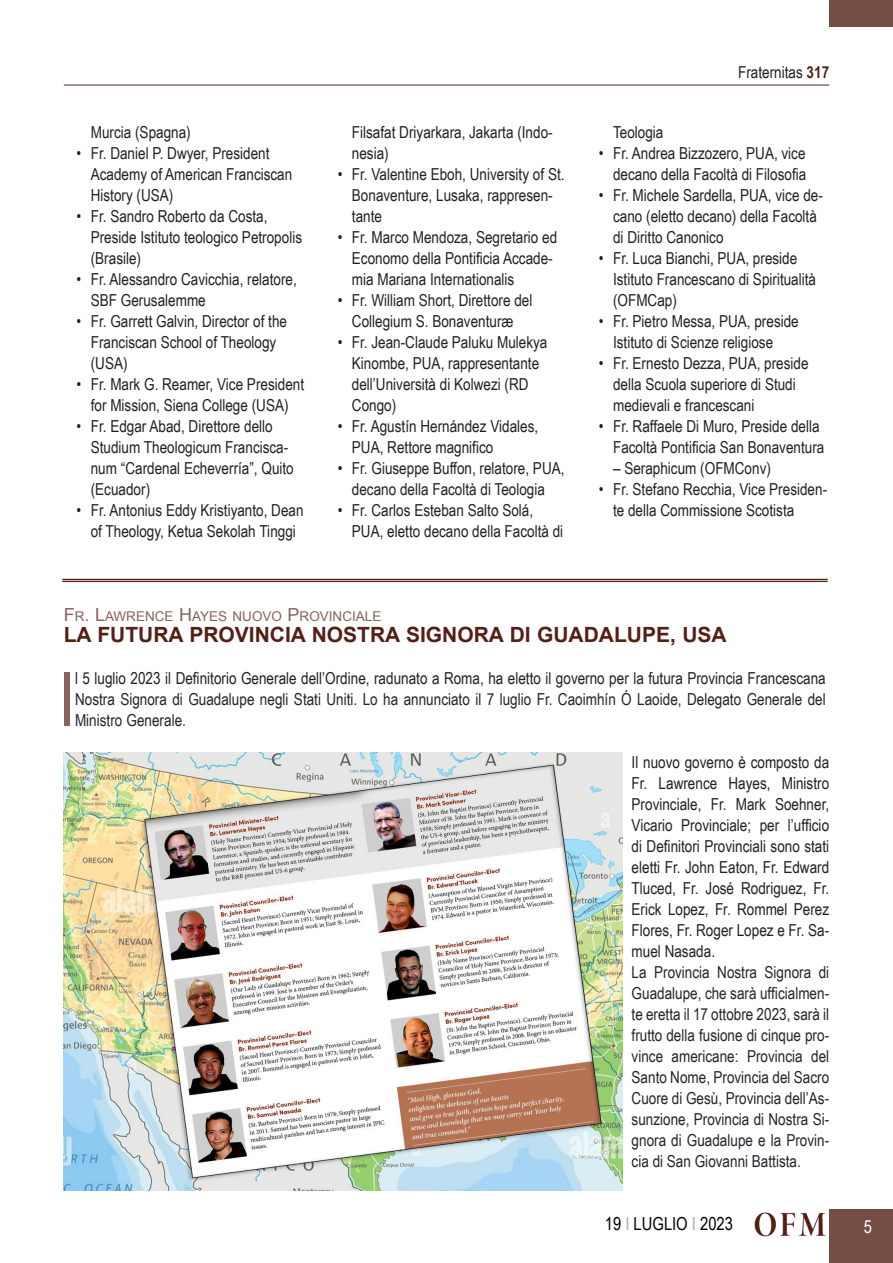
<style>
.page{position:relative;width:893px;height:1263px;background:#fff}
.page>*{position:absolute;margin:0;border:0;box-sizing:border-box;transform-origin:0 0}
.Titolo{font:75.15px "Arial Narrow";color:#87635b}
.Titolo-2{font:700 21px "Arial";color:#542015}
.t1{font:18px "Arial Narrow";color:#000}
.t2{font:18px "Arial Narrow";color:#fff}
.Testo_sinEspacio{font:16.5px/21px "Arial Narrow";color:#231f20}
.Testo_normal{font:16.5px/21px "Arial Narrow";color:#212529;text-align:justify}
.Titolo-3{font:16.5px/21px "Arial Narrow";color:#212529;text-align:justify}
.Titolo_piccolo{font:13.5px "Arial";color:#87635b}
.s1{font-weight:700;color:#542015}
.s2{font-size:18px}
.s3{color:#231f20}
.s4{color:#bba6a1}
</style>
<div class="page">
<div style="left:829px;top:1209px;width:64px;height:54px;background:#764d44"></div>
<hr style="left:64px;top:85px;width:765px;height:1px;background:#542015">
<div style="left:829px;top:0;width:64px;height:27px;background:#764d44"></div>
<img style="left:755px;top:1212px;width:71px;height:24px">
<hr style="left:62px;top:579px;width:766px;height:1px;background:#542015">
<hr style="left:62px;top:581px;width:766px;height:1px;background:#542015">
<img style="left:64px;top:752px;width:559px;height:439px">
<p class="Testo_sinEspacio" style="left:91px;top:121px;width:102px">Murcia (Spagna)</p>
<p class="Testo_sinEspacio" style="left:91px;top:142px;width:203px;text-indent:-14px">• Fr. Daniel P. Dwyer, President<br>Academy of American Franciscan<br>History (USA)</p>
<p class="Testo_sinEspacio" style="left:91px;top:205px;width:213px;text-indent:-14px">• Fr. Sandro Roberto da Costa,<br>Preside Istituto teologico Petropolis (Brasile)</p>
<p class="Testo_sinEspacio" style="left:91px;top:268px;width:208px;text-indent:-14px">• Fr. Alessandro Cavicchia, relatore,<br>SBF Gerusalemme</p>
<p class="Testo_sinEspacio" style="left:91px;top:310px;width:198px;text-indent:-14px">• Fr. Garrett Galvin, Director of the<br>Franciscan School of Theology (USA)</p>
<p class="Testo_sinEspacio" style="left:77px;top:373px;width:229px;text-align:center">• Fr. Mark G. Reamer, Vice President for Mission, Siena College (USA)</p>
<p class="Testo_sinEspacio" style="left:91px;top:415px;width:205px;text-indent:-14px">• Fr. Edgar Abad, Direttore dello<br>Studium Theologicum Francisca&shy;num “Cardenal Echeverría”, Quito (Ecuador)</p>
<p class="Testo_sinEspacio" style="left:77px;top:499px;width:229px;text-align:center">• Fr. Antonius Eddy Kristiyanto, Dean of Theology, Ketua Sekolah Tinggi</p>
<p class="Testo_sinEspacio" style="left:352px;top:121px;width:202px">Filsafat Driyarkara, Jakarta (Indo&shy;nesia)</p>
<p class="Testo_sinEspacio" style="left:352px;top:163px;width:214px;text-indent:-14px">• Fr. Valentine Eboh, University of St.<br>Bonaventure, Lusaka, rappresen&shy;tante</p>
<p class="Testo_sinEspacio" style="left:352px;top:226px;width:207px;text-indent:-14px">• Fr. Marco Mendoza, Segretario ed<br>Economo della Pontificia Accade&shy;mia Mariana Internationalis</p>
<p class="Testo_sinEspacio" style="left:338px;top:289px;width:196px;text-align:center">• Fr. William Short, Direttore del<br>Collegium S. Bonaventuræ</p>
<p class="Testo_sinEspacio" style="left:352px;top:331px;width:197px;text-indent:-14px">• Fr. Jean-Claude Paluku Mulekya<br>Kinombe, PUA, rappresentante dell’Università di Kolwezi (RD<br>Congo)</p>
<p class="Testo_sinEspacio" style="left:352px;top:415px;width:188px;text-indent:-14px">• Fr. Agustín Hernández Vidales,<br>PUA, Rettore magnifico</p>
<p class="Testo_sinEspacio" style="left:338px;top:457px;width:228px;text-align:center">• Fr. Giuseppe Buffon, relatore, PUA, decano della Facoltà di Teologia</p>
<p class="Testo_sinEspacio" style="left:352px;top:499px;width:213px;text-indent:-14px">• Fr. Carlos Esteban Salto Solá,<br>PUA, eletto decano della Facoltà di</p>
<p class="Testo_sinEspacio" style="left:738px;top:61px;width:93px">Fraternitas <span class="s1">317</span></p>
<p class="Testo_sinEspacio" style="left:613px;top:121px;width:52px">Teologia</p>
<p class="Testo_sinEspacio" style="left:599px;top:142px;width:209px;text-align:right">• Fr. Andrea Bizzozero, PUA, vice decano della Facoltà di Filosofia</p>
<p class="Testo_sinEspacio" style="left:613px;top:184px;width:211px;text-indent:-14px">• Fr. Michele Sardella, PUA, vice de&shy;cano (eletto decano) della Facoltà di Diritto Canonico</p>
<p class="Testo_sinEspacio" style="left:613px;top:247px;width:205px;text-indent:-14px">• Fr. Luca Bianchi, PUA, preside<br>Istituto Francescano di Spiritualità (OFMCap)</p>
<p class="Testo_sinEspacio" style="left:613px;top:310px;width:187px;text-indent:-14px">• Fr. Pietro Messa, PUA, preside<br>Istituto di Scienze religiose</p>
<p class="Testo_sinEspacio" style="left:613px;top:352px;width:197px;text-indent:-14px">• Fr. Ernesto Dezza, PUA, preside della Scuola superiore di Studi medievali e francescani</p>
<p class="Testo_sinEspacio" style="left:599px;top:415px;width:227px;text-align:right">• Fr. Raffaele Di Muro, Preside della<br>Facoltà Pontificia San Bonaventura</p>
<p class="Testo_sinEspacio" style="left:613px;top:457px;width:159px">– Seraphicum (OFMConv)</p>
<p class="Testo_sinEspacio" style="left:613px;top:478px;width:216px;text-indent:-14px">• Fr. Stefano Recchia, Vice Presiden&shy;te della Commissione Scotista</p>
<p class="Titolo_piccolo" style="left:64px;top:607px;width:319px"><span class="s2">F</span> R<span class="s2">. L</span>AWRENCE <span class="s2">H</span>AYES NUOVO <span class="s2">P</span>ROVINCIALE</p>
<p class="Titolo-2" style="left:64px;top:621px;width:664px">LA FUTURA PROVINCIA NOSTRA SIGNORA DI GUADALUPE, USA</p>
<p class="Titolo" style="left:58px;top:644px;width:19px">I</p>
<p class="Titolo-3" style="left:75px;top:667px;width:752px"><span class="s3">l 5 luglio 2023 il Definitorio Generale dell’Ordine, radunato a Roma, ha eletto il governo per la futura Provincia Francescana </span>Nostra Signora di Guadalupe negli Stati Uniti. Lo ha annunciato il 7 luglio Fr. Caoimhín Ó Laoide, Delegato Generale del Ministro Generale.</p>
<p class="Testo_sinEspacio" style="left:632px;top:751px;width:199px;text-align:justify">Il nuovo governo è composto da Fr. Lawrence Hayes, Ministro Provinciale, Fr. Mark Soehner, Vicario Provinciale; per l’ufficio di Definitori Provinciali sono stati eletti Fr. John Eaton, Fr. Edward Tluced, Fr. José Rodriguez, Fr.<br>Erick Lopez, Fr. Rommel Perez Flores, Fr. Roger Lopez e Fr. Sa&shy;muel Nasada.</p>
<p class="Testo_normal" style="left:632px;top:961px;width:199px">La Provincia Nostra Signora di Guadalupe, che sarà ufficialmen&shy;te eretta il 17 ottobre 2023, sarà il frutto della fusione di cinque pro&shy;vince americane: Provincia del Santo Nome, Provincia del Sacro Cuore di Gesù, Provincia dell’As&shy;sunzione, Provincia di Nostra Si&shy;gnora di Guadalupe e la Provin&shy;cia di San Giovanni Battista.</p>
<p class="t1" style="left:605px;top:1210px;width:130px">19 <span class="s4">I</span> LUGLIO <span class="s4">I</span> 2023</p>
<p class="t2" style="left:864px;top:1213px;width:10px">5</p>
</div>
